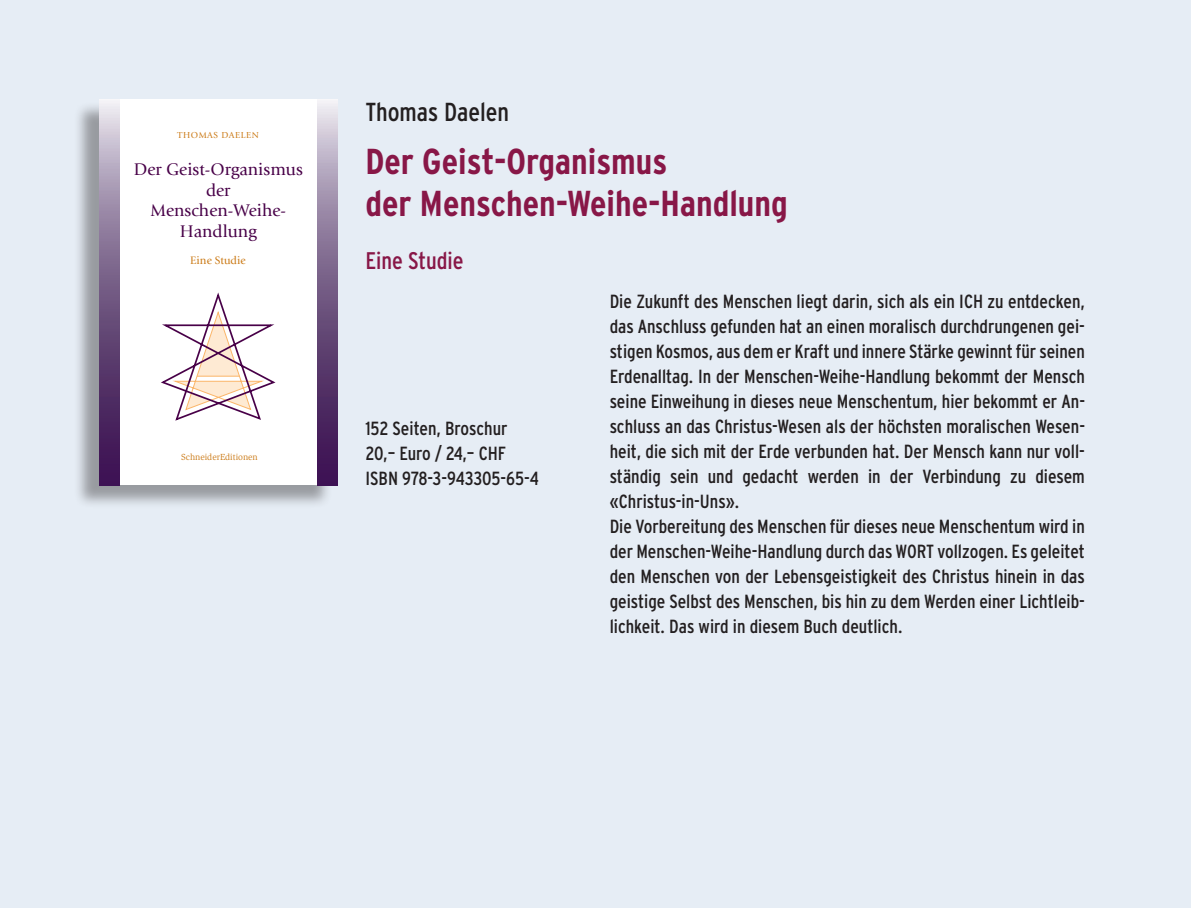
<style>
.page{position:relative;width:1191px;height:908px;background:#fff}
.page>*{position:absolute;margin:0;border:0;box-sizing:border-box;transform-origin:0 0}
.t1{font:700 condensed 36px/42px "Interstate";color:#881747}
.t2{font:condensed 26px "Interstate";color:#231f20}
.t3{font:condensed 24px "Interstate";color:#881747}
.t4{font:condensed 19px/25px "Interstate";color:#231f20}
.t5{font:17.6px/20.4px "Giovanni";color:#480048;text-align:center}
.t6{font:11.4px "Giovanni";color:#cb7a16}
.t7{font:9px "Slimbach";color:#cb7a16}
.t8{font:9px "Giovanni";letter-spacing:.06em;color:#cb7a16}
</style>
<div class="page">
<div style="left:0;top:0;width:1191px;height:907px;background:#e6edf5"></div>
<div style="left:73px;top:101px;width:259px;height:407px;background:#231f20;opacity:.4"></div>
<div style="left:99px;top:99px;width:238px;height:386px;background:#fff"></div>
<svg style="left:99px;top:100px;width:20px;height:385px;background:#7e668d"></svg>
<svg style="left:317px;top:100px;width:20px;height:385px;background:#7e668d"></svg>
<svg style="left:161px;top:293px;width:115px;height:128px"></svg>
<p class="t8" style="left:178px;top:130px;width:83px">THOMAS DAELEN</p>
<p class="t5" style="left:134px;top:159px;width:171px">Der Geist-Organismus der<br>Menschen-Weihe-<br>Handlung</p>
<p class="t6" style="left:190px;top:253px;width:57px">Eine Studie</p>
<p class="t7" style="left:181px;top:451px;width:78px">SchneiderEditionen</p>
<h2 class="t2" style="left:365px;top:97px;width:145px">Thomas Daelen</h2>
<h1 class="t1" style="left:365px;top:140px;width:424px">Der Geist-Organismus<br>der Menschen-Weihe-Handlung</h1>
<p class="t3" style="left:365px;top:247px;width:100px">Eine Studie</p>
<p class="t4" style="left:365px;top:415px;width:175px">152 Seiten, Broschur<br>20,– Euro / 24,– CHF<br>ISBN 978-3-943305-65-4</p>
<p class="t4" style="left:609px;top:288px;width:477px">Die Zukunft des Menschen liegt darin, sich als ein ICH zu entdecken, das Anschluss gefunden hat an einen moralisch durchdrungenen gei&shy;stigen Kosmos, aus dem er Kraft und innere Stärke gewinnt für seinen Erdenalltag. In der Menschen-Weihe-Handlung bekommt der Mensch seine Einweihung in dieses neue Menschentum, hier bekommt er An&shy;schluss an das Christus-Wesen als der höchsten moralischen Wesen&shy;heit, die sich mit der Erde verbunden hat. Der Mensch kann nur voll&shy;ständig sein und gedacht werden in der Verbindung zu diesem «Christus-in-Uns».<br>Die Vorbereitung des Menschen für dieses neue Menschentum wird in der Menschen-Weihe-Handlung durch das WORT vollzogen. Es geleitet den Menschen von der Lebensgeistigkeit des Christus hinein in das geistige Selbst des Menschen, bis hin zu dem Werden einer Lichtleib&shy;lichkeit. Das wird in diesem Buch deutlich.</p>
</div>
